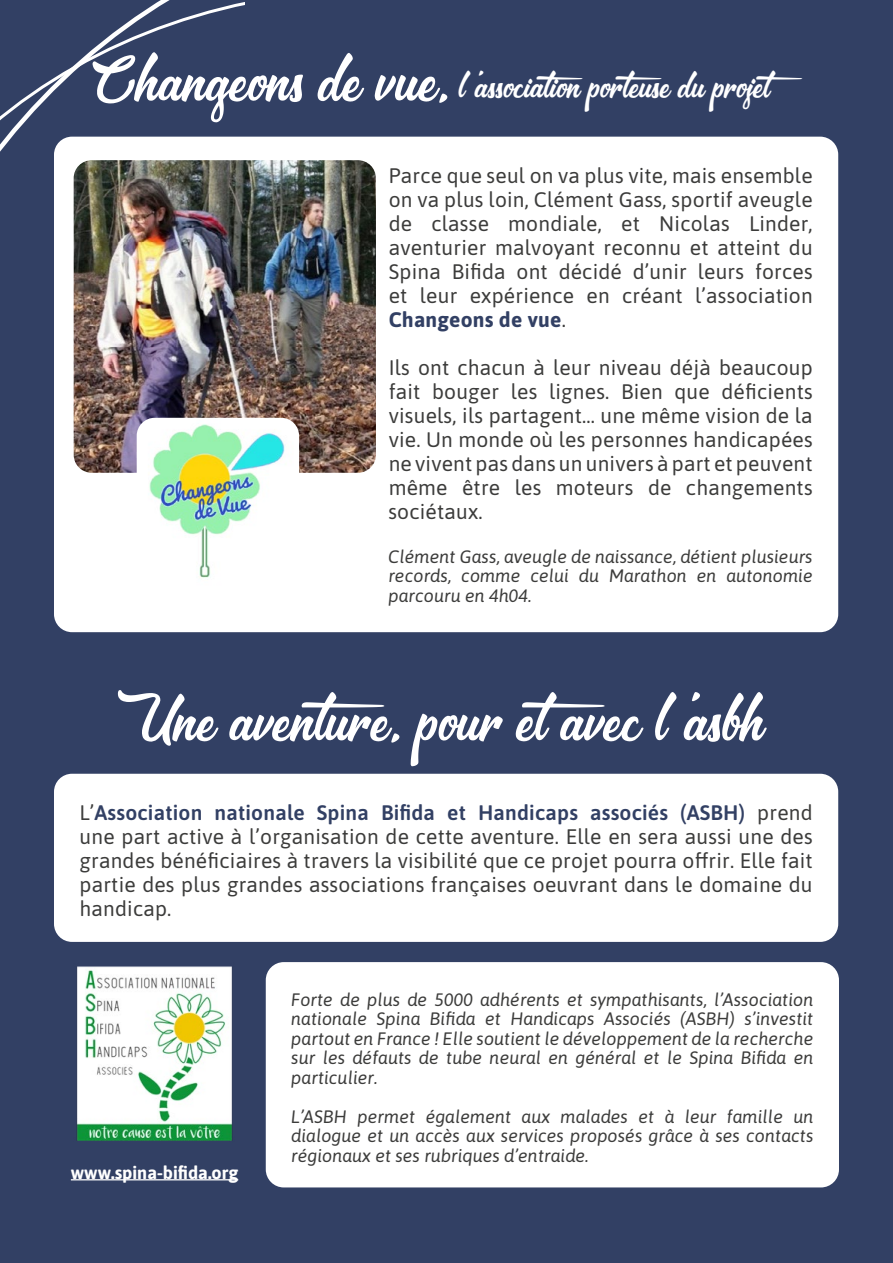
<style>
.page{position:relative;width:893px;height:1263px;background:#fff}
.page>*{position:absolute;margin:0;border:0;box-sizing:border-box;transform-origin:0 0}
.t1{font:54px "&Matchmaker";color:#fff}
.t2{font:30px "&Matchmaker";color:#fff}
.t3{font:21px/24px "Asap";letter-spacing:.01em;color:#3c3c3b;text-align:justify}
.t4{font:italic 18px/19.5px "Asap";color:#3c3c3b;text-align:justify}
.t5{font:700 18px "Asap";color:#fff}
.s1{font-size:54px}
.s2{font-weight:700;color:#324064}
.s3{font-weight:600;color:#324064}
</style>
<div class="page">
<div style="left:0;top:0;width:245px;height:784px;background:#324064"></div>
<div style="left:245px;top:0;width:648px;height:1263px;background:#324064"></div>
<div style="left:0;top:784px;width:749px;height:479px;background:#324064"></div>
<div style="left:54px;top:137px;width:784px;height:495px;background:#fff;border-radius:18px"></div>
<img style="left:74px;top:160px;width:302px;height:313px">
<img style="left:137px;top:418px;width:162px;height:160px">
<div style="left:54px;top:774px;width:784px;height:168px;background:#fff;border-radius:18px"></div>
<div style="left:266px;top:962px;width:573px;height:225px;background:#fff;border-radius:18px"></div>
<img style="left:76px;top:966px;width:157px;height:175px">
<hr style="left:71px;top:1179px;width:167px;height:1px;background:#fff">
<h2 class="t2" style="left:90px;top:67px;width:721px"><span class="s1">Changeons de vue,</span> l’association porteuse du projet</h2>
<p class="t3" style="left:389px;top:163px;width:425px">Parce que seul on va plus vite, mais ensemble on va plus loin, Clément Gass, sportif aveugle de classe mondiale, et Nicolas Linder, aventurier malvoyant reconnu et atteint du Spina Bifida ont décidé d’unir leurs forces et leur expérience en créant l’association <span class="s2">Changeons de vue</span>.</p>
<p class="t3" style="left:388px;top:355px;width:426px">Ils ont chacun à leur niveau déjà beaucoup fait bouger les lignes. Bien que déficients visuels, ils partagent... une même vision de la vie. Un monde où les personnes handicapées ne vivent pas dans un univers à part et peuvent même être les moteurs de changements sociétaux.</p>
<p class="t4" style="left:388px;top:546px;width:426px">Clément Gass, aveugle de naissance, détient plusieurs records, comme celui du Marathon en autonomie parcouru en 4h04.</p>
<h1 class="t1" style="left:116px;top:684px;width:649px">Une aventure, pour etavec l’asbh</h1>
<p class="t3" style="left:80px;top:800px;width:735px">L’<span class="s3">Association nationale Spina Bifida et Handicaps associés (ASBH)</span> prend une part active à l’organisation de cette aventure. Elle en sera aussi une des grandes bénéficiaires à travers la visibilité que ce projet pourra offrir. Elle fait partie des plus grandes associations françaises oeuvrant dans le domaine du handicap.</p>
<p class="t5" style="left:71px;top:1160px;width:169px">www.spina-bifida.org</p>
<p class="t4" style="left:291px;top:989px;width:524px">Forte de plus de 5000 adhérents et sympathisants, l’Association nationale Spina Bifida et Handicaps Associés (ASBH) s’investit partout en France ! Elle soutient le développement de la recherche sur les défauts de tube neural en général et le Spina Bifida en particulier.</p>
<p class="t4" style="left:291px;top:1106px;width:524px">L’ASBH permet également aux malades et à leur famille un dialogue et un accès aux services proposés grâce à ses contacts régionaux et ses rubriques d’entraide.</p>
</div>
